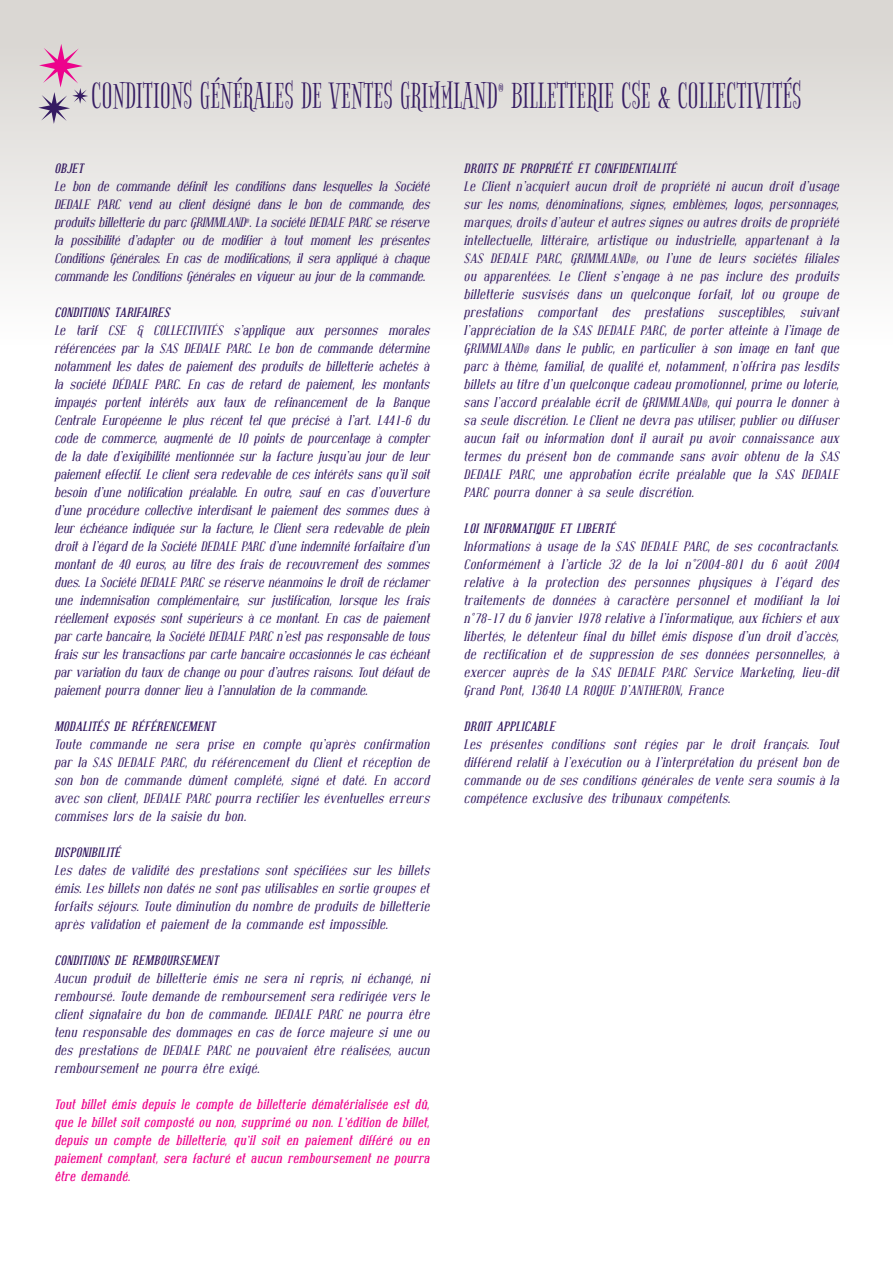
<style>
.page{position:relative;width:893px;height:1263px;background:#fff}
.page>*{position:absolute;margin:0;border:0;box-sizing:border-box;transform-origin:0 0}
.t1{font:36px "Bigelow Rules";color:#351b62}
.t2{font:italic 13.5px/18px "Covington";color:#351b62;text-align:justify}
.t3{font:italic 700 13.5px/18px "Covington";color:#ed028c;text-align:justify}
.t4{font:italic 700 13.5px "Covington";color:#351b62}
</style>
<div class="page">
<div style="left:0;top:0;width:893px;height:345px;background:linear-gradient(to bottom,#d6d3ce,#fefefd)"></div>
<svg style="left:38px;top:44px;width:50px;height:80px;background:#d3b3c6"></svg>
<h1 class="t1" style="left:91px;top:75px;width:712px">CONDITIONS GÉNÉRALES DE VENTES GRIMMLAND<sup>®</sup> BILLETTERIE CSE &amp; COLLECTIVITÉS</h1>
<p class="t4" style="left:54px;top:162px;width:31px">OBJET</p>
<p class="t2" style="left:54px;top:178px;width:377px">Le bon de commande définit les conditions dans lesquelles la Société DEDALE PARC vend au client désigné dans le bon de commande, des produits billetterie du parc GRIMMLAND<sup>®</sup>. La société DEDALE PARC se réserve la possibilité d’adapter ou de modifier à tout moment les présentes Conditions Générales. En cas de modifications, il sera appliqué à chaque commande les Conditions Générales en vigueur au jour de la commande.</p>
<p class="t4" style="left:54px;top:306px;width:117px">CONDITIONS TARIFAIRES</p>
<p class="t2" style="left:54px;top:322px;width:377px">Le tarif CSE &amp; COLLECTIVITÉS s’applique aux personnes morales référencées par la SAS DEDALE PARC. Le bon de commande détermine notamment les dates de paiement des produits de billetterie achetés à la société DÉDALE PARC. En cas de retard de paiement, les montants impayés portent intérêts aux taux de refinancement de la Banque Centrale Européenne le plus récent tel que précisé à l’art. L441-6 du code de commerce, augmenté de 10 points de pourcentage à compter de la date d’exigibilité mentionnée sur la facture jusqu’au jour de leur paiement effectif. Le client sera redevable de ces intérêts sans qu’il soit besoin d’une notification préalable. En outre, sauf en cas d’ouverture d’une procédure collective interdisant le paiement des sommes dues à leur échéance indiquée sur la facture, le Client sera redevable de plein droit à l’égard de la Société DEDALE PARC d’une indemnité forfaitaire d’un montant de 40 euros, au titre des frais de recouvrement des sommes dues. La Société DEDALE PARC se réserve néanmoins le droit de réclamer une indemnisation complémentaire, sur justification, lorsque les frais réellement exposés sont supérieurs à ce montant. En cas de paiement par carte bancaire, la Société DEDALE PARC n’est pas responsable de tous frais sur les transactions par carte bancaire occasionnés le cas échéant par variation du taux de change ou pour d’autres raisons. Tout défaut de paiement pourra donner lieu à l’annulation de la commande.</p>
<p class="t4" style="left:54px;top:719px;width:163px">MODALITÉS DE RÉFÉRENCEMENT</p>
<p class="t2" style="left:54px;top:736px;width:377px">Toute commande ne sera prise en compte qu’après confirmation par la SAS DEDALE PARC, du référencement du Client et réception de son bon de commande dûment complété, signé et daté. En accord avec son client, DEDALE PARC pourra rectifier les éventuelles erreurs commises lors de la saisie du bon.</p>
<p class="t4" style="left:54px;top:845px;width:68px">DISPONIBILITÉ</p>
<p class="t2" style="left:54px;top:861px;width:377px">Les dates de validité des prestations sont spécifiées sur les billets émis. Les billets non datés ne sont pas utilisables en sortie groupes et forfaits séjours. Toute diminution du nombre de produits de billetterie après validation et paiement de la commande est impossible.</p>
<p class="t4" style="left:54px;top:953px;width:166px">CONDITIONS DE REMBOURSEMENT</p>
<p class="t2" style="left:54px;top:969px;width:377px">Aucun produit de billetterie émis ne sera ni repris, ni échangé, ni remboursé. Toute demande de remboursement sera redirigée vers le client signataire du bon de commande. DEDALE PARC ne pourra être tenu responsable des dommages en cas de force majeure si une ou des prestations de DEDALE PARC ne pouvaient être réalisées, aucun remboursement ne pourra être exigé.</p>
<p class="t3" style="left:54px;top:1095px;width:377px">Tout billet émis depuis le compte de billetterie dématérialisée est dû, que le billet soit composté ou non, supprimé ou non. L’édition de billet, depuis un compte de billetterie, qu’il soit en paiement différé ou en paiement comptant, sera facturé et aucun remboursement ne pourra être demandé.</p>
<p class="t4" style="left:463px;top:161px;width:215px">DROITS DE PROPRIÉTÉ ET CONFIDENTIALITÉ</p>
<p class="t2" style="left:463px;top:177px;width:377px">Le Client n’acquiert aucun droit de propriété ni aucun droit d’usage sur les noms, dénominations, signes, emblèmes, logos, personnages, marques, droits d’auteur et autres signes ou autres droits de propriété intellectuelle, littéraire, artistique ou industrielle, appartenant à la SAS DEDALE PARC, GRIMMLAND®, ou l’une de leurs sociétés filiales ou apparentées. Le Client s’engage à ne pas inclure des produits billetterie susvisés dans un quelconque forfait, lot ou groupe de prestations comportant des prestations susceptibles, suivant l’appréciation de la SAS DEDALE PARC, de porter atteinte à l’image de GRIMMLAND® dans le public, en particulier à son image en tant que parc à thème, familial, de qualité et, notamment, n’offrira pas lesdits billets au titre d’un quelconque cadeau promotionnel, prime ou loterie, sans l’accord préalable écrit de GRIMMLAND®, qui pourra le donner à sa seule discrétion. Le Client ne devra pas utiliser, publier ou diffuser aucun fait ou information dont il aurait pu avoir connaissance aux termes du présent bon de commande sans avoir obtenu de la SAS DEDALE PARC, une approbation écrite préalable que la SAS DEDALE PARC pourra donner à sa seule discrétion.</p>
<p class="t4" style="left:463px;top:521px;width:154px">LOI INFORMATIQUE ET LIBERTÉ</p>
<p class="t2" style="left:463px;top:537px;width:377px">Informations à usage de la SAS DEDALE PARC, de ses cocontractants.<br>Conformément à l’article 32 de la loi n°2004-801 du 6 août 2004 relative à la protection des personnes physiques à l’égard des traitements de données à caractère personnel et modifiant la loi n°78-17 du 6 janvier 1978 relative à l’informatique, aux fichiers et aux libertés, le détenteur final du billet émis dispose d’un droit d’accès, de rectification et de suppression de ses données personnelles, à exercer auprès de la SAS DEDALE PARC Service Marketing, lieu-dit Grand Pont, 13640 LA ROQUE D’ANTHERON, France</p>
<p class="t4" style="left:463px;top:719px;width:93px">DROIT APPLICABLE</p>
<p class="t2" style="left:463px;top:735px;width:377px">Les présentes conditions sont régies par le droit français. Tout différend relatif à l’exécution ou à l’interprétation du présent bon de commande ou de ses conditions générales de vente sera soumis à la compétence exclusive des tribunaux compétents.</p>
</div>
